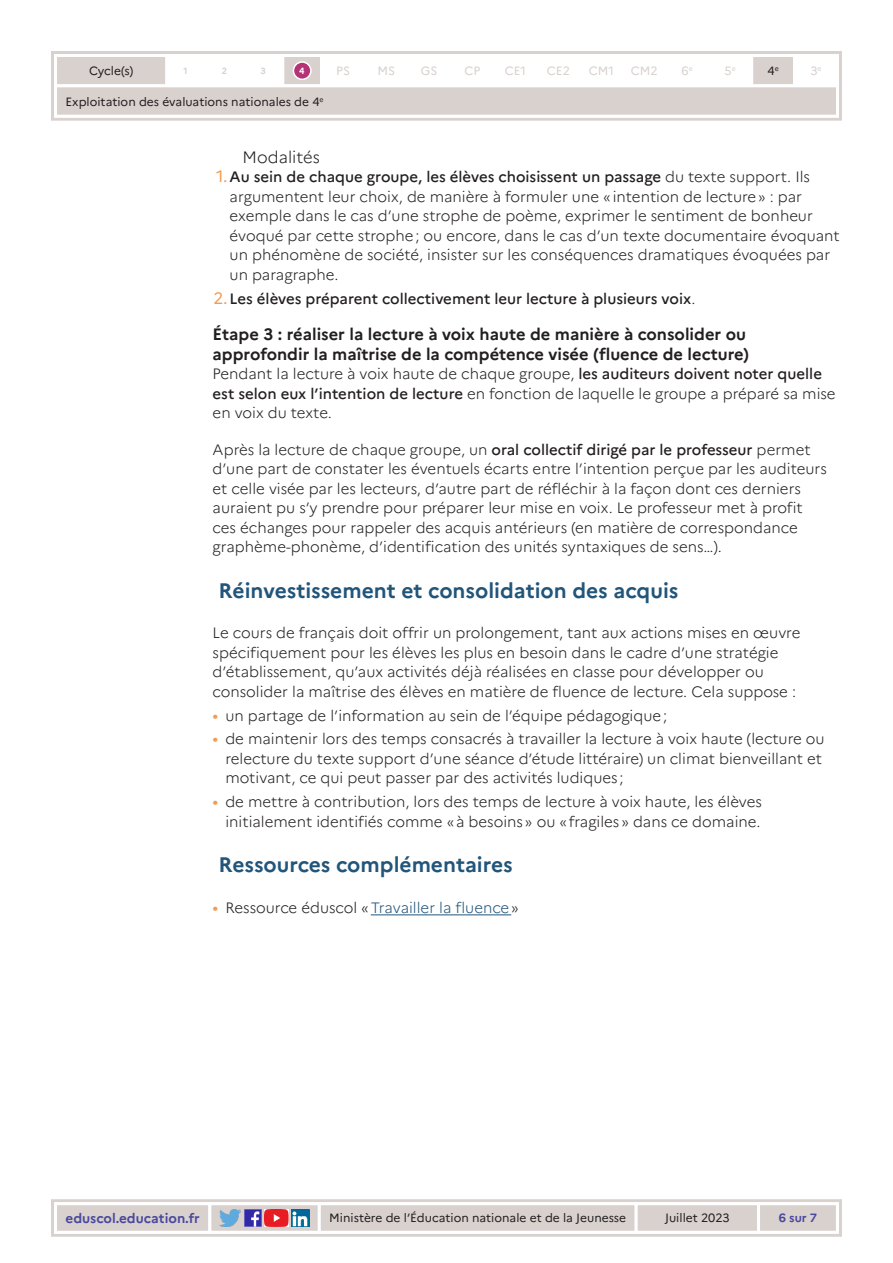
<style>
.page{position:relative;width:893px;height:1263px;background:#fff}
.page>*{position:absolute;margin:0;border:0;box-sizing:border-box;transform-origin:0 0}
._02_titre_1{font:700 21px "Marianne";color:#22557a}
._04_titre_3{font:700 16.5px/19.5px "Marianne";color:#231f20}
._04_titre_4{font:300 16.5px "Marianne";color:#231f20}
.Texte_courant{font:300 15px/19.5px "Marianne";color:#231f20}
.t1{font:500 15px "Marianne";color:#231f20}
.t2{font:300 15px "Marianne";color:#22557a}
.t3{font:700 13.5px "Marianne";color:#4a489e}
.t4{font:12px "Marianne";color:#231f20}
.t5{font:12px "Marianne";color:#d8d1ce}
.t6{font:700 12px "Marianne";color:#4a489e}
.t7{font:700 9px "Marianne";color:#d8d1ce}
.t8{font:700 9px "Marianne";color:#fff}
.t9{font:7.05px "Marianne";color:#d8d1ce}
.t10{font:7.05px "Marianne";color:#231f20}
.s1{font-weight:400;font-size:16.5px;color:#f29c52}
.s2{font-weight:500}
.s3{font-weight:300}
.s4{color:#231f20}
</style>
<div class="page">
<div style="left:51px;top:1199px;width:791px;height:38px;border:3px solid #d8d1ce"></div>
<svg style="left:52px;top:1201px;width:788px;height:34px"></svg>
<div style="left:51px;top:51px;width:791px;height:70px;border:3px solid #d8d1ce"></div>
<svg style="left:53px;top:53px;width:787px;height:66px"></svg>
<hr style="left:371px;top:914px;width:140px;height:1px;background:#22557a">
<p class="t4" style="left:89px;top:64px;width:46px">Cycle(s)</p>
<p class="t7" style="left:184px;top:65px;width:6px">1</p>
<p class="t5" style="left:336px;top:64px;width:15px">PS</p>
<p class="t5" style="left:377px;top:64px;width:19px">MS</p>
<p class="t5" style="left:421px;top:64px;width:18px">GS</p>
<p class="t5" style="left:464px;top:64px;width:17px">CP</p>
<p class="t5" style="left:505px;top:64px;width:23px">CE1</p>
<p class="t5" style="left:589px;top:64px;width:27px">CM1</p>
<p class="t5" style="left:725px;top:64px;width:9px">5</p>
<p class="t5" style="left:681px;top:64px;width:13px">6<sup>e</sup></p>
<p class="t5" style="left:810px;top:64px;width:13px">3<sup>e</sup></p>
<p class="t5" style="left:547px;top:64px;width:25px">CE2</p>
<p class="t10" style="left:775px;top:64px;width:6px">e</p>
<p class="t5" style="left:631px;top:64px;width:28px">CM2</p>
<p class="t9" style="left:732px;top:64px;width:6px">e</p>
<p class="t4" style="left:767px;top:64px;width:9px">4</p>
<p class="t7" style="left:222px;top:65px;width:7px">2</p>
<p class="t7" style="left:260px;top:65px;width:7px">3</p>
<p class="t8" style="left:299px;top:65px;width:7px">4</p>
<p class="t4" style="left:66px;top:94px;width:260px">Exploitation des évaluations nationales de 4<sup>e</sup></p>
<p class="_04_titre_4" style="left:243px;top:147px;width:79px">Modalités</p>
<p class="Texte_courant" style="left:230px;top:167px;width:612px;text-indent:-13px"><span class="s1">1.</span><span class="s2">Au sein de chaque groupe, les élèves choisissent un passage</span> du texte support. Ils argumentent leur choix, de manière à formuler une «intention de lecture» : par exemple dans le cas d’une strophe de poème, exprimer le sentiment de bonheur évoqué par cette strophe; ou encore, dans le cas d’un texte documentaire évoquant un phénomène de société, insister sur les conséquences dramatiques évoquées par un paragraphe.</p>
<p class="t1" style="left:213px;top:289px;width:483px"><span class="s1">2.</span> Les élèves préparent collectivement leur lecture à plusieurs voix<span class="s3">.</span></p>
<p class="_04_titre_3" style="left:213px;top:324px;width:538px">Étape 3 : réaliser la lecture à voix haute de manière à consolider ou approfondir la maîtrise de la compétence visée (fluence de lecture)</p>
<p class="Texte_courant" style="left:213px;top:364px;width:625px">Pendant la lecture à voix haute de chaque groupe, <span class="s2">les auditeurs doivent noter quelle est selon eux l’intention de lecture</span> en fonction de laquelle le groupe a préparé sa mise en voix du texte.</p>
<p class="Texte_courant" style="left:213px;top:439px;width:616px">Après la lecture de chaque groupe, un <span class="s2">oral collectif dirigé par le professeur</span> permet d’une part de constater les éventuels écarts entre l’intention perçue par les auditeurs et celle visée par les lecteurs, d’autre part de réfléchir à la façon dont ces derniers auraient pu s’y prendre pour préparer leur mise en voix. Le professeur met à profit ces échanges pour rappeler des acquis antérieurs (en matière de correspondance graphème-phonème, d’identification des unités syntaxiques de sens…).</p>
<p class="_02_titre_1" style="left:219px;top:577px;width:461px">Réinvestissement et consolidation des acquis</p>
<p class="Texte_courant" style="left:213px;top:623px;width:589px">Le cours de français doit offrir un prolongement, tant aux actions mises en œuvre spécifiquement pour les élèves les plus en besoin dans le cadre d’une stratégie d’établissement, qu’aux activités déjà réalisées en classe pour développer ou consolider la maîtrise des élèves en matière de fluence de lecture. Cela suppose :</p>
<p class="Texte_courant" style="left:213px;top:705px;width:456px"><span class="s1">•</span> un partage de l’information au sein de l’équipe pédagogique;</p>
<p class="Texte_courant" style="left:225px;top:729px;width:601px;text-indent:-13px"><span class="s1">•</span> de maintenir lors des temps consacrés à travailler la lecture à voix haute (lecture ou relecture du texte support d’une séance d’étude littéraire) un climat bienveillant et motivant, ce qui peut passer par des activités ludiques ;</p>
<p class="Texte_courant" style="left:213px;top:792px;width:551px;text-align:right"><span class="s1">•</span> de mettre à contribution, lors des temps de lecture à voix haute, les élèves initialement identifiés comme «à besoins» ou «fragiles» dans ce domaine.</p>
<p class="_02_titre_1" style="left:219px;top:852px;width:296px">Ressources complémentaires</p>
<p class="t2" style="left:213px;top:898px;width:308px"><span class="s1">•</span> <span class="s4">Ressource éduscol «</span>Travailler la fluence<span class="s4">»</span></p>
<p class="t3" style="left:66px;top:1210px;width:136px">eduscol.education.fr</p>
<p class="t4" style="left:329px;top:1211px;width:298px">Ministère de l’Éducation nationale et de la Jeunesse</p>
<p class="t4" style="left:665px;top:1211px;width:66px">Juillet 2023</p>
<p class="t6" style="left:779px;top:1211px;width:40px">6 sur 7</p>
</div>
